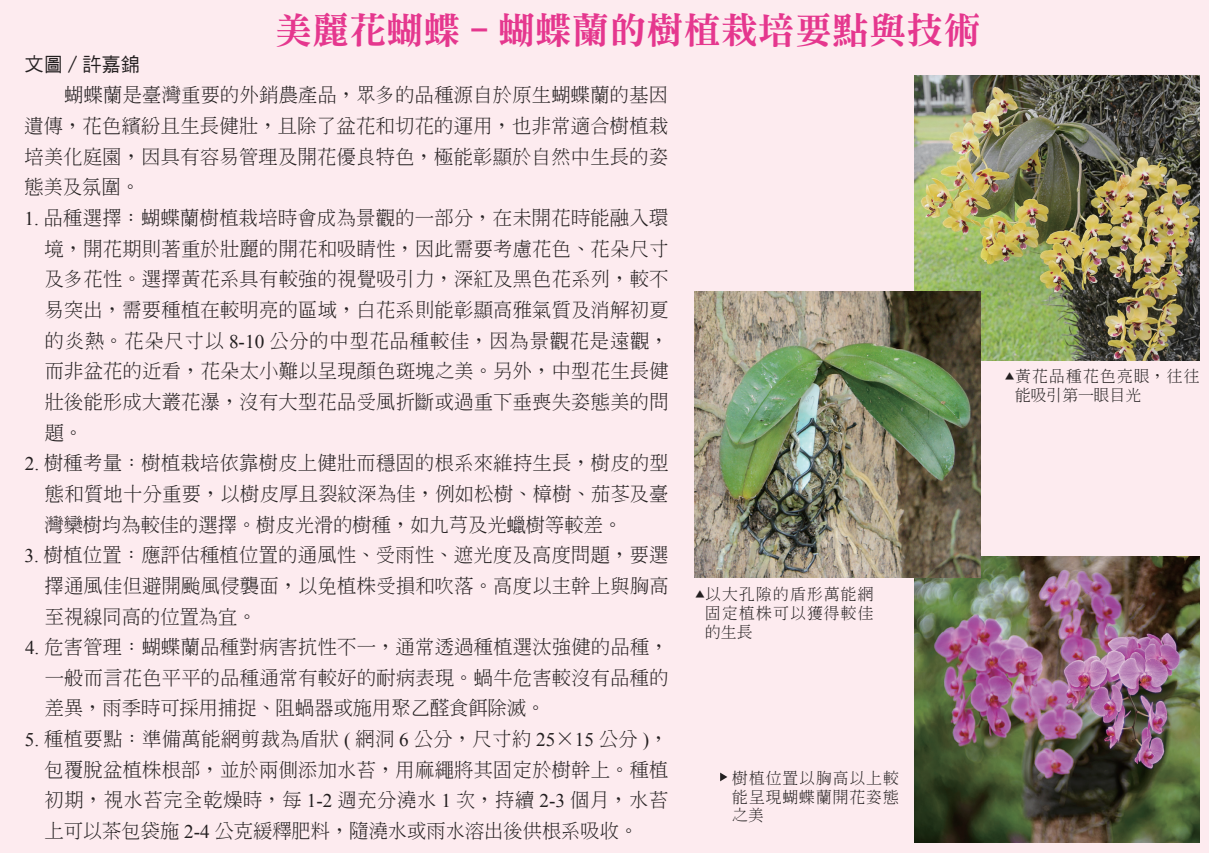
<style>
.page{position:relative;width:1209px;height:853px;background:#fff}
.page>*{position:absolute;margin:0;border:0;box-sizing:border-box;transform-origin:0 0}
.t1{font:36.75px "DFN Ming W9 WIN BF";letter-spacing:.01em;color:#e5378e}
.t2{font:300 19.25px/30.6px "Adobe Ming Std";letter-spacing:.015em;color:#231f20;text-align:justify}
.t3{font:19.25px "DF Hei W5 WIN BF";color:#231f20}
.t4{font:300 15.75px/18.9px "Adobe Ming Std";letter-spacing:.065em;color:#231f20;text-align:justify}
.s1{font-family:"Times New Roman";font-weight:400}
.s2{font-size:10.5px}
</style>
<div class="page">
<div style="left:0;top:0;width:1208px;height:852px;background:#fdebef"></div>
<img style="left:914px;top:75px;width:285px;height:285px">
<img style="left:914px;top:556px;width:285px;height:285px">
<svg style="left:720px;top:772px;width:7px;height:8px"></svg>
<img style="left:694px;top:292px;width:286px;height:285px">
<h1 class="t1" style="left:275px;top:12px;width:706px">美麗花蝴蝶 - 蝴蝶蘭的樹植栽培要點與技術</h1>
<p class="t3" style="left:25px;top:55px;width:117px">文圖 / 許嘉錦</p>
<p class="t2" style="left:24px;top:79px;width:645px;text-indent:40px">蝴蝶蘭是臺灣重要的外銷農產品，眾多的品種源自於原生蝴蝶蘭的基因遺傳，花色繽紛且生長健壯，且除了盆花和切花的運用，也非常適合樹植栽培美化庭園，因具有容易管理及開花優良特色，極能彰顯於自然中生長的姿態美及氛圍。</p>
<p class="t2" style="left:45px;top:202px;width:625px;text-indent:-20px"><span class="s1">1.</span> 品種選擇：蝴蝶蘭樹植栽培時會成為景觀的一部分，在未開花時能融入環境，開花期則著重於壯麗的開花和吸睛性，因此需要考慮花色、花朵尺寸及多花性。選擇黃花系具有較強的視覺吸引力，深紅及黑色花系列，較不易突出，需要種植在較明亮的區域，白花系則能彰顯高雅氣質及消解初夏的炎熱。花朵尺寸以 <span class="s1">8-10</span> 公分的中型花品種較佳，因為景觀花是遠觀，而非盆花的近看，花朵太小難以呈現顏色斑塊之美。另外，中型花生長健壯後能形成大叢花瀑，沒有大型花品受風折斷或過重下垂喪失姿態美的問題。</p>
<p class="t2" style="left:44px;top:447px;width:626px;text-indent:-20px"><span class="s1">2.</span> 樹種考量：樹植栽培依靠樹皮上健壯而穩固的根系來維持生長，樹皮的型態和質地十分重要，以樹皮厚且裂紋深為佳，例如松樹、樟樹、茄苳及臺灣欒樹均為較佳的選擇。樹皮光滑的樹種，如九芎及光蠟樹等較差。</p>
<p class="t2" style="left:45px;top:539px;width:625px;text-indent:-20px"><span class="s1">3.</span> 樹植位置：應評估種植位置的通風性、受雨性、遮光度及高度問題，要選擇通風佳但避開颱風侵襲面，以免植株受損和吹落。高度以主幹上與胸高至視線同高的位置為宜。</p>
<p class="t2" style="left:45px;top:630px;width:625px;text-indent:-20px"><span class="s1">4.</span> 危害管理：蝴蝶蘭品種對病害抗性不一，通常透過種植選汰強健的品種，一般而言花色平平的品種通常有較好的耐病表現。蝸牛危害較沒有品種的差異，雨季時可採用捕捉、阻蝸器或施用聚乙醛食餌除滅。</p>
<p class="t2" style="left:44px;top:722px;width:625px;text-indent:-20px"><span class="s1">5.</span> 種植要點：準備萬能網剪裁為盾狀 <span class="s1">(</span> 網洞 <span class="s1">6</span> 公分，尺寸約 <span class="s1">25</span>×<span class="s1">15</span> 公分 <span class="s1">)</span>，包覆脫盆植株根部，並於兩側添加水苔，用麻繩將其固定於樹幹上。種植初期，視水苔完全乾燥時，每 <span class="s1">1-2</span> 週充分澆水 <span class="s1">1</span> 次，持續 <span class="s1">2-3</span> 個月，水苔上可以茶包袋施 <span class="s1">2-4</span> 公克緩釋肥料，隨澆水或雨水溶出後供根系吸收。</p>
<p class="t4" style="left:705px;top:584px;width:170px;text-indent:-10px"><span class="s2">▲</span>以大孔隙的盾形萬能網固定植株可以獲得較佳的生長</p>
<p class="t4" style="left:732px;top:767px;width:168px">樹植位置以胸高以上較能呈現蝴蝶蘭開花姿態之美</p>
<p class="t4" style="left:1014px;top:366px;width:186px;text-indent:-11px"><span class="s2">▲</span>黃花品種花色亮眼，往往能吸引第一眼目光</p>
</div>
